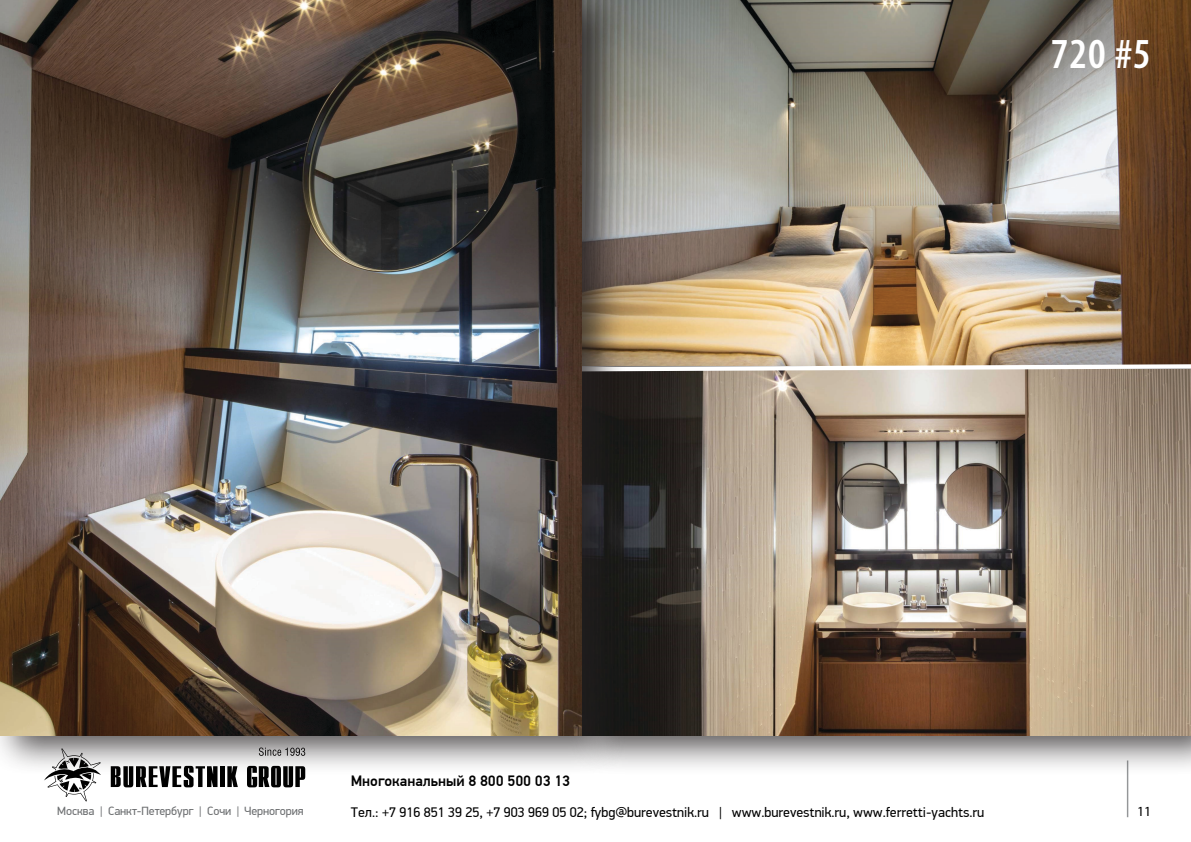
<style>
.page{position:relative;width:1191px;height:842px;background:#fff}
.page>*{position:absolute;margin:0;border:0;box-sizing:border-box;transform-origin:0 0}
.t1{font:600 condensed 43px "Myriad Pro";color:#fff}
.t2{font:500 15px "PF Din Text Pro";color:#000}
.t3{font:14px "PF Din Display Pro";color:#000}
.t4{font:14px "Myriad Pro";color:#000}
.t5{font:12px "PF Din Display Pro";letter-spacing:-.005em;color:#6d6f71}
</style>
<div class="page">
<hr style="left:1126px;top:760px;width:2px;height:57px;background:#949698">
<div style="left:220px;top:766px;width:5px;height:21px;background:#000"></div>
<svg style="left:227px;top:776px;width:11px;height:11px"></svg>
<svg style="left:247px;top:776px;width:58px;height:11px"></svg>
<svg style="left:111px;top:776px;width:106px;height:11px"></svg>
<svg style="left:44px;top:776px;width:53px;height:25px"></svg>
<img style="left:626px;top:0;width:565px;height:353px">
<div style="left:569px;top:353px;width:622px;height:423px;background:#231f20;opacity:.75"></div>
<img style="left:626px;top:371px;width:565px;height:365px">
<svg style="left:626px;top:364px;width:565px;height:7px"></svg>
<div style="left:0;top:0;width:626px;height:776px;background:#231f20;opacity:.75"></div>
<img style="left:0;top:0;width:581px;height:736px">
<p class="t1" style="left:1051px;top:30px;width:101px">720 #5</p>
<p class="t2" style="left:351px;top:772px;width:221px">Многоканальный 8 800 500 03 13</p>
<p class="t5" style="left:57px;top:803px;width:248px">Москва | Санкт-Петербург | Сочи | Черногория</p>
<p class="t3" style="left:351px;top:804px;width:635px">Тел.: +7 916 851 39 25, +7 903 969 05 02; fybg@burevestnik.ru | www.burevestnik.ru, www.ferretti-yachts.ru</p>
<p class="t4" style="left:1137px;top:802px;width:16px">11</p>
</div>
